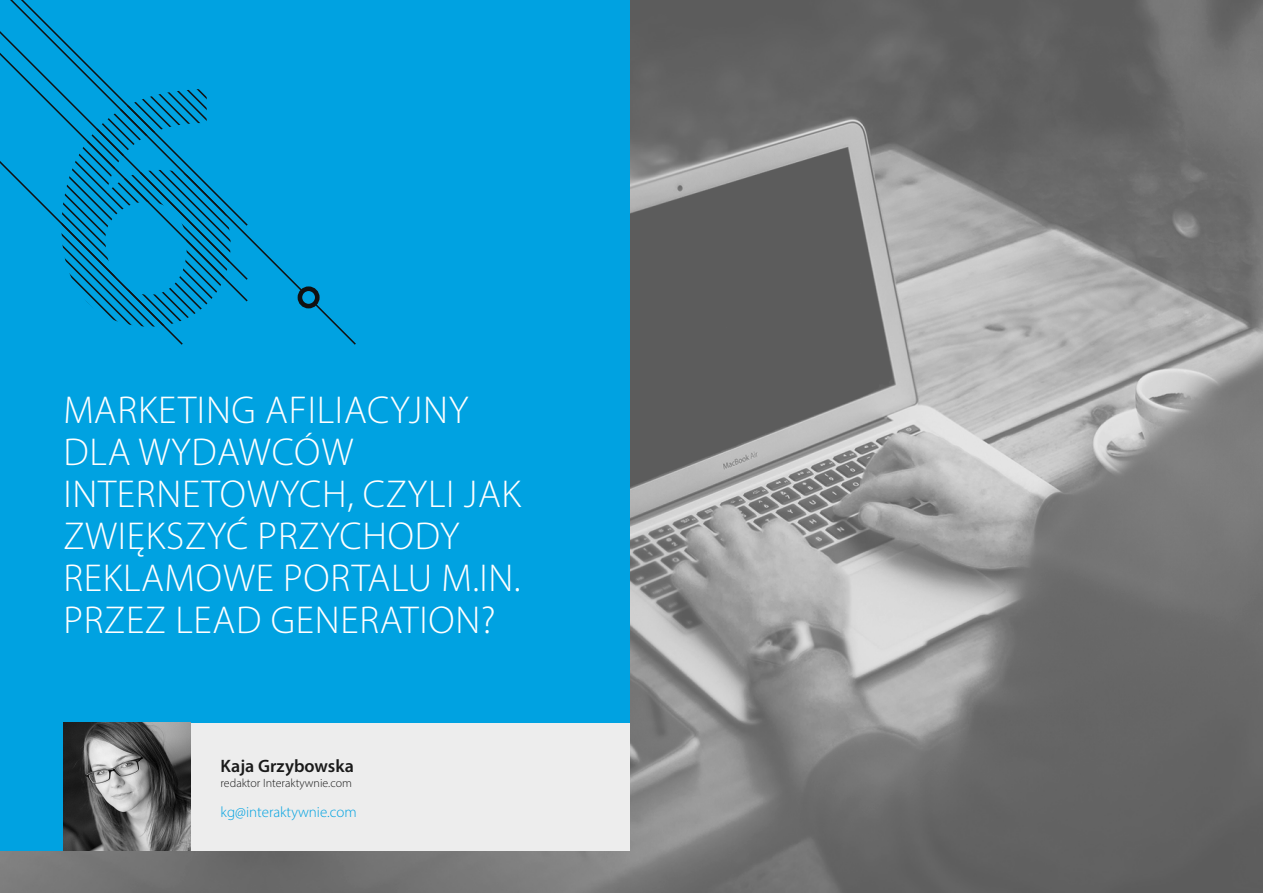
<style>
.page{position:relative;width:1263px;height:893px;background:#fff}
.page>*{position:absolute;margin:0;border:0;box-sizing:border-box;transform-origin:0 0}
.t1{font:300 39px/42px "Myriad Pro";letter-spacing:.02em;color:#fff}
.t2{font:600 18px "Myriad Pro";color:#1a1a1a}
.t3{font:300 15px "Myriad Pro";color:#00a2e1}
.t4{font:300 12px "Myriad Pro";color:#1a1a1a}
</style>
<div class="page">
<img style="left:0;top:0;width:1263px;height:893px">
<div style="left:0;top:0;width:629px;height:850px;background:#00a2e1"></div>
<div style="left:63px;top:723px;width:566px;height:127px;background:#ededed"></div>
<svg style="left:313px;top:304px;width:43px;height:41px"></svg>
<svg style="left:184px;top:89px;width:65px;height:214px"></svg>
<svg style="left:0;top:0;width:184px;height:345px"></svg>
<div style="left:298px;top:286px;width:22px;height:22px;border:5px solid #111;border-radius:50%"></div>
<img style="left:63px;top:723px;width:127px;height:127px">
<p class="t1" style="left:63px;top:389px;width:459px">MARKETING AFILIACYJNY<br>DLA WYDAWCÓW<br>INTERNETOWYCH, CZYLI JAK<br>ZWIĘKSZYĆ PRZYCHODY<br>REKLAMOWE PORTALU M.IN.<br>PRZEZ LEAD GENERATION?</p>
<p class="t2" style="left:221px;top:755px;width:135px">Kaja Grzybowska</p>
<p class="t4" style="left:221px;top:776px;width:133px">redaktor Interaktywnie.com</p>
<p class="t3" style="left:221px;top:803px;width:138px">kg@interaktywnie.com</p>
</div>
